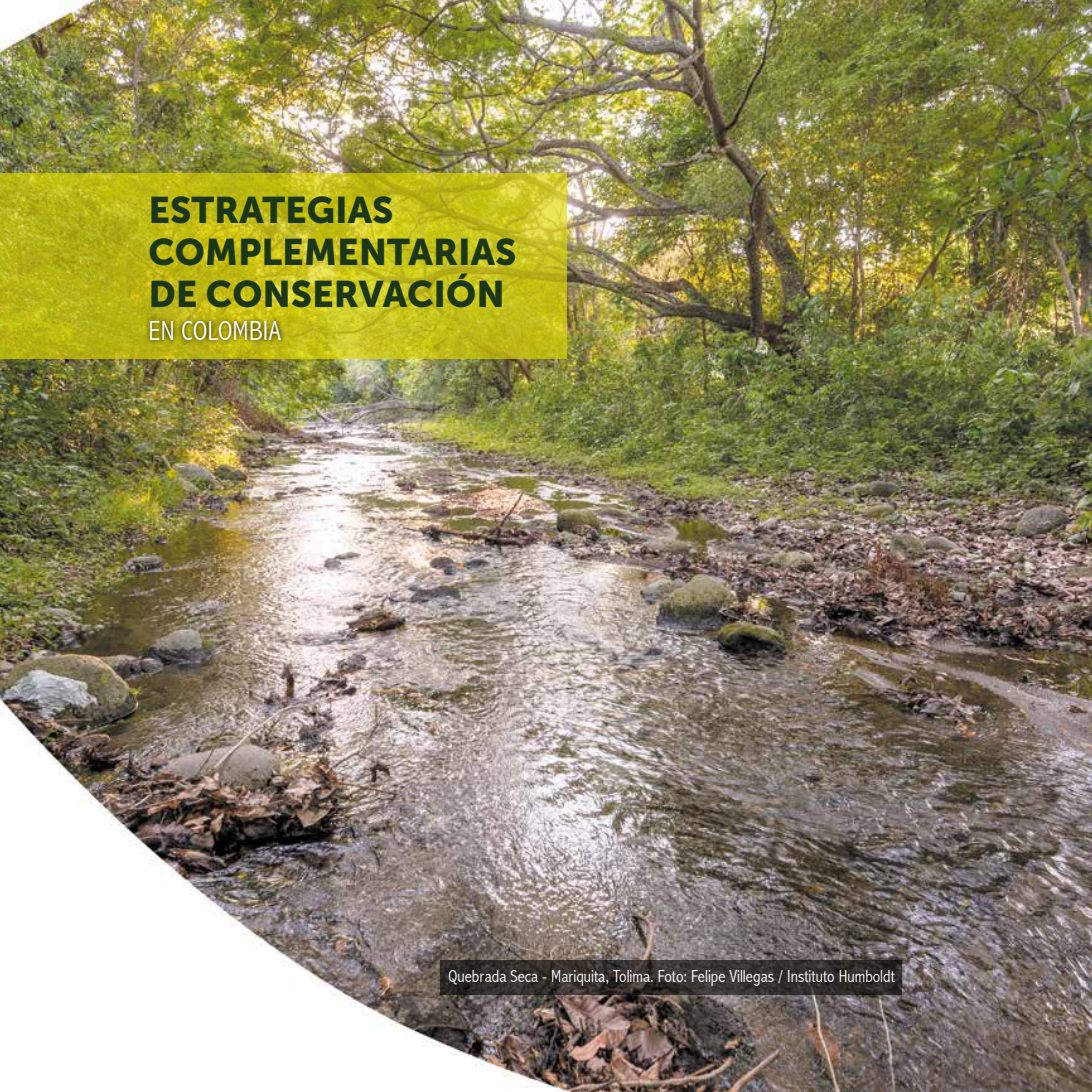
<style>
.page{position:relative;width:1092px;height:1092px;background:#fff}
.page>*{position:absolute;margin:0;border:0;box-sizing:border-box;transform-origin:0 0}
.t1{font:36.75px/42px "Museo Sans 900";color:#1c3718}
.t2{font:300 condensed 27.82px "Abadi";letter-spacing:.01em;color:#fff}
.t3{font:300 condensed 17.5px "Abadi";color:#fff}
</style>
<div class="page">
<img style="left:0;top:0;width:1091px;height:1091px">
<svg style="left:440px;top:960px;width:461px;height:35px;background:#332e2d"></svg>
<svg style="left:0;top:174px;width:566px;height:185px;background:#c1bd1a"></svg>
<svg style="left:145px;top:316px;width:141px;height:29px;background:#9d970e"></svg>
<h1 class="t1" style="left:148px;top:189px;width:246px">ESTRATEGIAS</h1>
<h1 class="t1" style="left:148px;top:231px;width:369px">COMPLEMENTARIAS<br>DE CONSERVACIÓN</h1>
<h2 class="t2" style="left:148px;top:315px;width:134px">EN COLOMBIA</h2>
<p class="t3" style="left:448px;top:966px;width:448px">Quebrada Seca - Mariquita, Tolima. Foto: Felipe Villegas / Instituto Humboldt</p>
</div>
